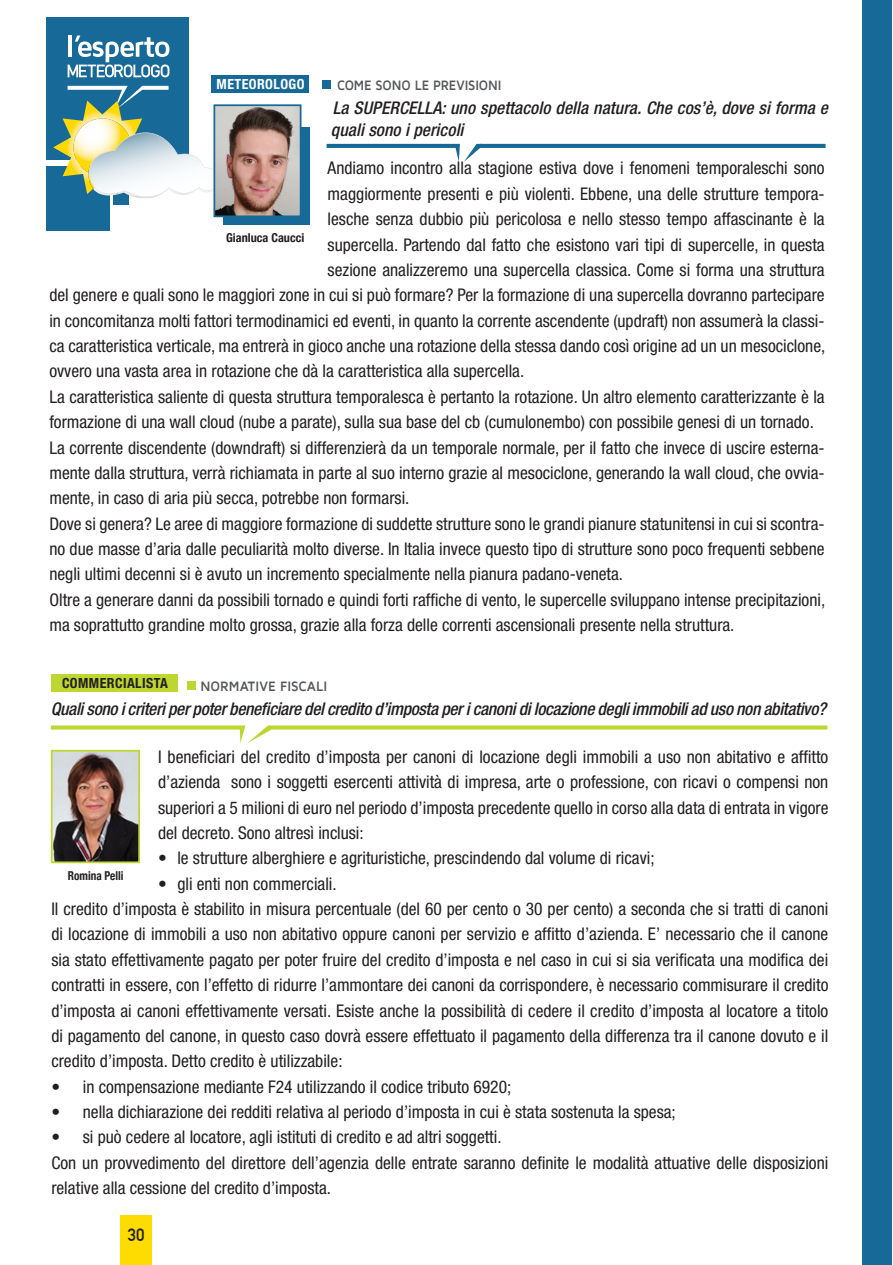
<style>
.page{position:relative;width:893px;height:1265px;background:#fff}
.page>*{position:absolute;margin:0;border:0;box-sizing:border-box;transform-origin:0 0}
.t1{font:condensed 17.5px/25.4px "Helvetica Neue";color:#231f20}
.t2{font:italic 500 condensed 17.5px "Helvetica Neue";letter-spacing:-.02em;color:#231f20}
.t3{font:italic 500 condensed 17.5px/22.8px "Helvetica Neue";letter-spacing:.005em;color:#231f20}
.t4{font:700 17.5px "DIN Alternate";color:#231f20}
.t5{font:700 14px "Maven Pro";letter-spacing:-.005em;color:#57585a;scale:.9 1}
.t6{font:700 14px "Maven Pro";letter-spacing:-.005em;color:#57585a;scale:.93 1}
.t7{font:700 condensed 14px "Helvetica Neue";letter-spacing:.03em;color:#231f20}
.t8{font:700 condensed 14px "Helvetica Neue";letter-spacing:.03em;color:#fff}
.t9{font:700 condensed 12.25px "Helvetica Neue";color:#231f20}
.t10{font:700 condensed 12.25px "Helvetica Neue";color:#231f20;scale:.92 1}
</style>
<div class="page">
<div style="left:46px;top:17px;width:143px;height:143px;background:#176a97"></div>
<div style="left:120px;top:1215px;width:31px;height:50px;background:#ffdc01"></div>
<div style="left:322px;top:80px;width:9px;height:9px;background:#176a97"></div>
<svg style="left:327px;top:144px;width:498px;height:18px"></svg>
<div style="left:862px;top:0;width:30px;height:1265px;background:#176a97"></div>
<svg style="left:51px;top:725px;width:776px;height:18px"></svg>
<div style="left:188px;top:681px;width:8px;height:9px;background:#bed630"></div>
<div style="left:51px;top:675px;width:127px;height:17px;background:#bed630"></div>
<img style="left:54px;top:753px;width:83px;height:107px">
<div style="left:51px;top:750px;width:89px;height:113px;border:2px solid #bed630"></div>
<div style="left:46px;top:166px;width:64px;height:65px;background:#176a97"></div>
<svg style="left:53px;top:86px;width:168px;height:119px"></svg>
<hr style="left:68px;top:35px;width:4px;height:21px;background:#fff">
<svg style="left:68px;top:36px;width:101px;height:41px"></svg>
<div style="left:212px;top:75px;width:97px;height:17px;background:#176a97"></div>
<div style="left:224px;top:127px;width:86px;height:98px;background:#176a97"></div>
<img style="left:216px;top:107px;width:82px;height:107px">
<div style="left:213px;top:104px;width:88px;height:113px;border:2px solid #176a97"></div>
<p class="t8" style="left:217px;top:75px;width:89px">METEOROLOGO</p>
<p class="t5" style="left:337px;top:77px;width:184px">COME SONO LE PREVISIONI</p>
<p class="t3" style="left:331px;top:96px;width:498px">La SUPERCELLA: uno spettacolo della natura. Che cos’è, dove si forma e quali sono i pericoli</p>
<p class="t1" style="left:328px;top:155px;width:499px">Andiamo incontro alla stagione estiva dove i fenomeni temporaleschi sono</p>
<p class="t1" style="left:328px;top:181px;width:499px">maggiormente presenti e più violenti. Ebbene, una delle strutture tempora-</p>
<p class="t1" style="left:328px;top:206px;width:499px">lesche senza dubbio più pericolosa e nello stesso tempo affascinante è la</p>
<p class="t1" style="left:328px;top:232px;width:498px">supercella. Partendo dal fatto che esistono vari tipi di supercelle, in questa</p>
<p class="t1" style="left:328px;top:257px;width:499px">sezione analizzeremo una supercella classica. Come si forma una struttura</p>
<p class="t1" style="left:49px;top:282px;width:777px">del genere e quali sono le maggiori zone in cui si può formare? Per la formazione di una supercella dovranno partecipare</p>
<p class="t1" style="left:49px;top:308px;width:777px">in concomitanza molti fattori termodinamici ed eventi, in quanto la corrente ascendente (updraft) non assumerà la classi-</p>
<p class="t1" style="left:49px;top:333px;width:777px">ca caratteristica verticale, ma entrerà in gioco anche una rotazione della stessa dando così origine ad un un mesociclone,</p>
<p class="t1" style="left:49px;top:358px;width:476px">ovvero una vasta area in rotazione che dà la caratteristica alla supercella.</p>
<p class="t1" style="left:49px;top:384px;width:777px">La caratteristica saliente di questa struttura temporalesca è pertanto la rotazione. Un altro elemento caratterizzante è la</p>
<p class="t1" style="left:49px;top:409px;width:766px">formazione di una wall cloud (nube a parate), sulla sua base del cb (cumulonembo) con possibile genesi di un tornado.</p>
<p class="t1" style="left:49px;top:435px;width:777px">La corrente discendente (downdraft) si differenzierà da un temporale normale, per il fatto che invece di uscire esterna-</p>
<p class="t1" style="left:49px;top:460px;width:777px">mente dalla struttura, verrà richiamata in parte al suo interno grazie al mesociclone, generando la wall cloud, che ovvia-</p>
<p class="t1" style="left:49px;top:485px;width:362px">mente, in caso di aria più secca, potrebbe non formarsi.</p>
<p class="t1" style="left:49px;top:511px;width:777px">Dove si genera? Le aree di maggiore formazione di suddette strutture sono le grandi pianure statunitensi in cui si scontra-</p>
<p class="t1" style="left:49px;top:536px;width:777px">no due masse d’aria dalle peculiarità molto diverse. In Italia invece questo tipo di strutture sono poco frequenti sebbene</p>
<p class="t1" style="left:49px;top:561px;width:575px">negli ultimi decenni si è avuto un incremento specialmente nella pianura padano-veneta.</p>
<p class="t1" style="left:49px;top:587px;width:777px">Oltre a generare danni da possibili tornado e quindi forti raffiche di vento, le supercelle sviluppano intense precipitazioni,</p>
<p class="t1" style="left:49px;top:612px;width:687px">ma soprattutto grandine molto grossa, grazie alla forza delle correnti ascensionali presente nella struttura.</p>
<p class="t9" style="left:226px;top:228px;width:80px">Gianluca Caucci</p>
<p class="t7" style="left:62px;top:675px;width:108px">COMMERCIALISTA</p>
<p class="t6" style="left:201px;top:679px;width:138px">NORMATIVE FISCALI</p>
<p class="t2" style="left:51px;top:699px;width:777px">Quali sono i criteri per poter beneficiare del credito d’imposta per i canoni di locazione degli immobili ad uso non abitativo?</p>
<p class="t1" style="left:158px;top:744px;width:672px;text-align:justify">I beneficiari del credito d’imposta per canoni di locazione degli immobili a uso non abitativo e affitto d’azienda sono i soggetti esercenti attività di impresa, arte o professione, con ricavi o compensi non superiori a 5 milioni di euro nel periodo d’imposta precedente quello in corso alla data di entrata in vigore del decreto. Sono altresì inclusi:</p>
<p class="t1" style="left:158px;top:845px;width:498px">• le strutture alberghiere e agrituristiche, prescindendo dal volume di ricavi;</p>
<p class="t1" style="left:51px;top:871px;width:779px;text-indent:107px">• gli enti non commerciali.<br>Il credito d’imposta è stabilito in misura percentuale (del 60 per cento o 30 per cento) a seconda che si tratti di canoni di locazione di immobili a uso non abitativo oppure canoni per servizio e affitto d’azienda. E’ necessario che il canone sia stato effettivamente pagato per poter fruire del credito d’imposta e nel caso in cui si sia verificata una modifica dei contratti in essere, con l’effetto di ridurre l’ammontare dei canoni da corrispondere, è necessario commisurare il credito d’imposta ai canoni effettivamente versati. Esiste anche la possibilità di cedere il credito d’imposta al locatore a titolo di pagamento del canone, in questo caso dovrà essere effettuato il pagamento della differenza tra il canone dovuto e il credito d’imposta. Detto credito è utilizzabile:</p>
<p class="t1" style="left:51px;top:1074px;width:461px">• in compensazione mediante F24 utilizzando il codice tributo 6920;</p>
<p class="t1" style="left:51px;top:1099px;width:626px">• nella dichiarazione dei redditi relativa al periodo d’imposta in cui è stata sostenuta la spesa;</p>
<p class="t1" style="left:51px;top:1124px;width:779px">• si può cedere al locatore, agli istituti di credito e ad altri soggetti.<br>Con un provvedimento del direttore dell’agenzia delle entrate saranno definite le modalità attuative delle disposizioni relative alla cessione del credito d’imposta.</p>
<p class="t10" style="left:68px;top:865px;width:62px">Romina Pelli</p>
<p class="t4" style="left:128px;top:1222px;width:18px">30</p>
</div>
